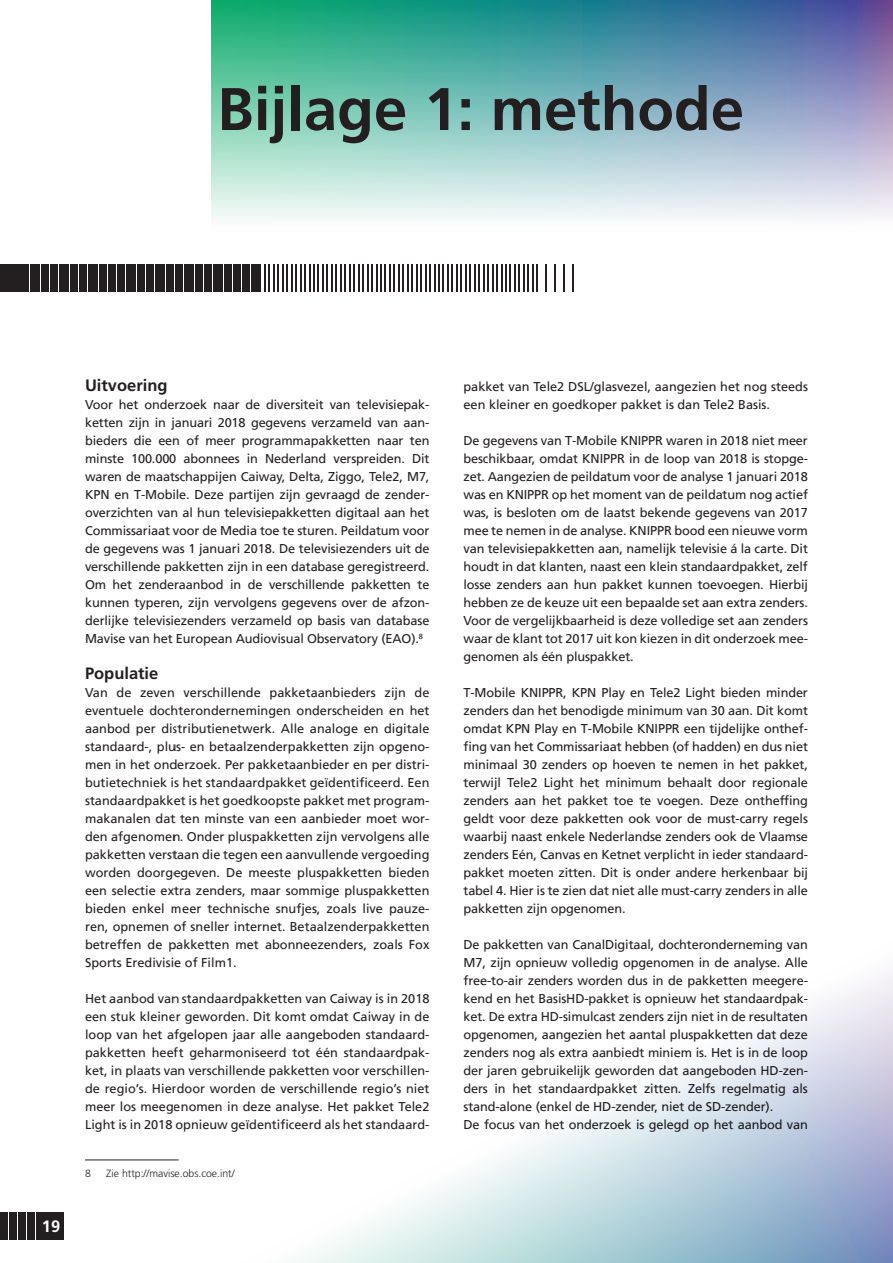
<style>
.page{position:relative;width:893px;height:1263px;background:#fff}
.page>*{position:absolute;margin:0;border:0;box-sizing:border-box;transform-origin:0 0}
.KOP{font:700 60px "Frutiger";color:#231f20}
.SUBKOP{font:700 16.5px "Frutiger";color:#231f20}
.t1{font:700 16.5px "Frutiger";color:#fff}
.BODY{font:12.75px/18px "Frutiger LT";letter-spacing:-.01em;color:#231f20;text-align:justify}
.VOETNOOT{font:300 10.5px "Frutiger";color:#231f20}
</style>
<div class="page">
<img style="left:211px;top:0;width:682px;height:220px">
<div style="left:0;top:264px;width:27px;height:28px;background:#231f20"></div>
<svg style="left:28px;top:264px;width:273px;height:28px"></svg>
<hr style="left:304px;top:264px;width:2px;height:28px;background:#231f20">
<svg style="left:309px;top:264px;width:1px;height:28px"></svg>
<hr style="left:313px;top:264px;width:2px;height:28px;background:#231f20">
<svg style="left:318px;top:264px;width:50px;height:28px"></svg>
<hr style="left:371px;top:264px;width:2px;height:28px;background:#231f20">
<svg style="left:376px;top:264px;width:1px;height:28px"></svg>
<hr style="left:380px;top:264px;width:2px;height:28px;background:#231f20">
<svg style="left:385px;top:264px;width:41px;height:28px"></svg>
<hr style="left:429px;top:264px;width:2px;height:28px;background:#231f20">
<svg style="left:434px;top:264px;width:1px;height:28px"></svg>
<hr style="left:438px;top:264px;width:2px;height:28px;background:#231f20">
<svg style="left:443px;top:264px;width:50px;height:28px"></svg>
<hr style="left:496px;top:264px;width:2px;height:28px;background:#231f20">
<svg style="left:501px;top:264px;width:37px;height:28px"></svg>
<hr style="left:545px;top:264px;width:2px;height:28px;background:#231f20">
<hr style="left:554px;top:264px;width:2px;height:28px;background:#231f20">
<svg style="left:563px;top:264px;width:1px;height:28px"></svg>
<svg style="left:572px;top:264px;width:1px;height:28px"></svg>
<hr style="left:85px;top:1159px;width:94px;height:1px;background:#231f20">
<svg style="left:174px;top:973px;width:719px;height:290px"></svg>
<div style="left:36px;top:1212px;width:28px;height:28px;background:#231f20"></div>
<svg style="left:0;top:1212px;width:35px;height:28px"></svg>
<p class="KOP" style="left:217px;top:74px;width:528px">Bijlage 1: methode</p>
<p class="t1" style="left:42px;top:1217px;width:20px">19</p>
<p class="SUBKOP" style="left:85px;top:376px;width:84px">Uitvoering</p>
<p class="BODY" style="left:85px;top:396px;width:346px">Voor het onderzoek naar de diversiteit van televisiepak&shy;ketten zijn in januari 2018 gegevens verzameld van aan&shy;bieders die een of meer programmapakketten naar ten minste 100.000 abonnees in Nederland verspreiden. Dit waren de maatschappijen Caiway, Delta, Ziggo, Tele2, M7, KPN en T-Mobile. Deze partijen zijn gevraagd de zender&shy;overzichten van al hun televisiepakketten digitaal aan het Commissariaat voor de Media toe te sturen. Peildatum voor de gegevens was 1 januari 2018. De televisiezenders uit de verschillende pakketten zijn in een database geregistreerd.<br>Om het zenderaanbod in de verschillende pakketten te kunnen typeren, zijn vervolgens gegevens over de afzon&shy;derlijke televisiezenders verzameld op basis van database Mavise van het European Audiovisual Observatory (EAO).<sup>8</sup></p>
<p class="SUBKOP" style="left:85px;top:664px;width:75px">Populatie</p>
<p class="BODY" style="left:85px;top:684px;width:346px">Van de zeven verschillende pakketaanbieders zijn de eventuele dochterondernemingen onderscheiden en het aanbod per distributienetwerk. Alle analoge en digitale standaard-, plus- en betaalzenderpakketten zijn opgeno&shy;men in het onderzoek. Per pakketaanbieder en per distri&shy;butietechniek is het standaardpakket geïdentificeerd. Een standaardpakket is het goedkoopste pakket met program&shy;makanalen dat ten minste van een aanbieder moet wor&shy;den afgenomen. Onder pluspakketten zijn vervolgens alle pakketten verstaan die tegen een aanvullende vergoeding worden doorgegeven. De meeste pluspakketten bieden een selectie extra zenders, maar sommige pluspakketten bieden enkel meer technische snufjes, zoals live pauze&shy;ren, opnemen of sneller internet. Betaalzenderpakketten betreffen de pakketten met abonneezenders, zoals Fox Sports Eredivisie of Film1.</p>
<p class="BODY" style="left:85px;top:990px;width:346px">Het aanbod van standaardpakketten van Caiway is in 2018 een stuk kleiner geworden. Dit komt omdat Caiway in de loop van het afgelopen jaar alle aangeboden standaard&shy;pakketten heeft geharmoniseerd tot één standaardpak&shy;ket, in plaats van verschillende pakketten voor verschillen&shy;de regio’s. Hierdoor worden de verschillende regio’s niet meer los meegenomen in deze analyse. Het pakket Tele2<br>Light is in 2018 opnieuw geïdentificeerd als het standaard-</p>
<p class="VOETNOOT" style="left:85px;top:1168px;width:7px">8</p>
<p class="VOETNOOT" style="left:106px;top:1168px;width:130px">Zie http://mavise.obs.coe.int/</p>
<p class="BODY" style="left:463px;top:378px;width:346px">pakket van Tele2 DSL/glasvezel, aangezien het nog steeds een kleiner en goedkoper pakket is dan Tele2 Basis.</p>
<p class="BODY" style="left:463px;top:432px;width:346px">De gegevens van T-Mobile KNIPPR waren in 2018 niet meer beschikbaar, omdat KNIPPR in de loop van 2018 is stopge&shy;zet. Aangezien de peildatum voor de analyse 1 januari 2018 was en KNIPPR op het moment van de peildatum nog actief was, is besloten om de laatst bekende gegevens van 2017 mee te nemen in de analyse. KNIPPR bood een nieuwe vorm van televisiepakketten aan, namelijk televisie á la carte. Dit houdt in dat klanten, naast een klein standaardpakket, zelf losse zenders aan hun pakket kunnen toevoegen. Hierbij hebben ze de keuze uit een bepaalde set aan extra zenders.<br>Voor de vergelijkbaarheid is deze volledige set aan zenders waar de klant tot 2017 uit kon kiezen in dit onderzoek mee&shy;genomen als één pluspakket.</p>
<p class="BODY" style="left:463px;top:684px;width:346px">T-Mobile KNIPPR, KPN Play en Tele2 Light bieden minder zenders dan het benodigde minimum van 30 aan. Dit komt omdat KPN Play en T-Mobile KNIPPR een tijdelijke onthef&shy;fing van het Commissariaat hebben (of hadden) en dus niet minimaal 30 zenders op hoeven te nemen in het pakket, terwijl Tele2 Light het minimum behaalt door regionale zenders aan het pakket toe te voegen. Deze ontheffing geldt voor deze pakketten ook voor de must-carry regels waarbij naast enkele Nederlandse zenders ook de Vlaamse zenders Eén, Canvas en Ketnet verplicht in ieder standaard&shy;pakket moeten zitten. Dit is onder andere herkenbaar bij tabel 4. Hier is te zien dat niet alle must-carry zenders in alle pakketten zijn opgenomen.</p>
<p class="BODY" style="left:463px;top:936px;width:346px">De pakketten van CanalDigitaal, dochteronderneming van M7, zijn opnieuw volledig opgenomen in de analyse. Alle free-to-air zenders worden dus in de pakketten meegere&shy;kend en het BasisHD-pakket is opnieuw het standaardpak&shy;ket. De extra HD-simulcast zenders zijn niet in de resultaten opgenomen, aangezien het aantal pluspakketten dat deze zenders nog als extra aanbiedt miniem is. Het is in de loop der jaren gebruikelijk geworden dat aangeboden HD-zen&shy;ders in het standaardpakket zitten. Zelfs regelmatig als stand-alone (enkel de HD-zender, niet de SD-zender).</p>
<p class="BODY" style="left:463px;top:1116px;width:346px">De focus van het onderzoek is gelegd op het aanbod van</p>
</div>
